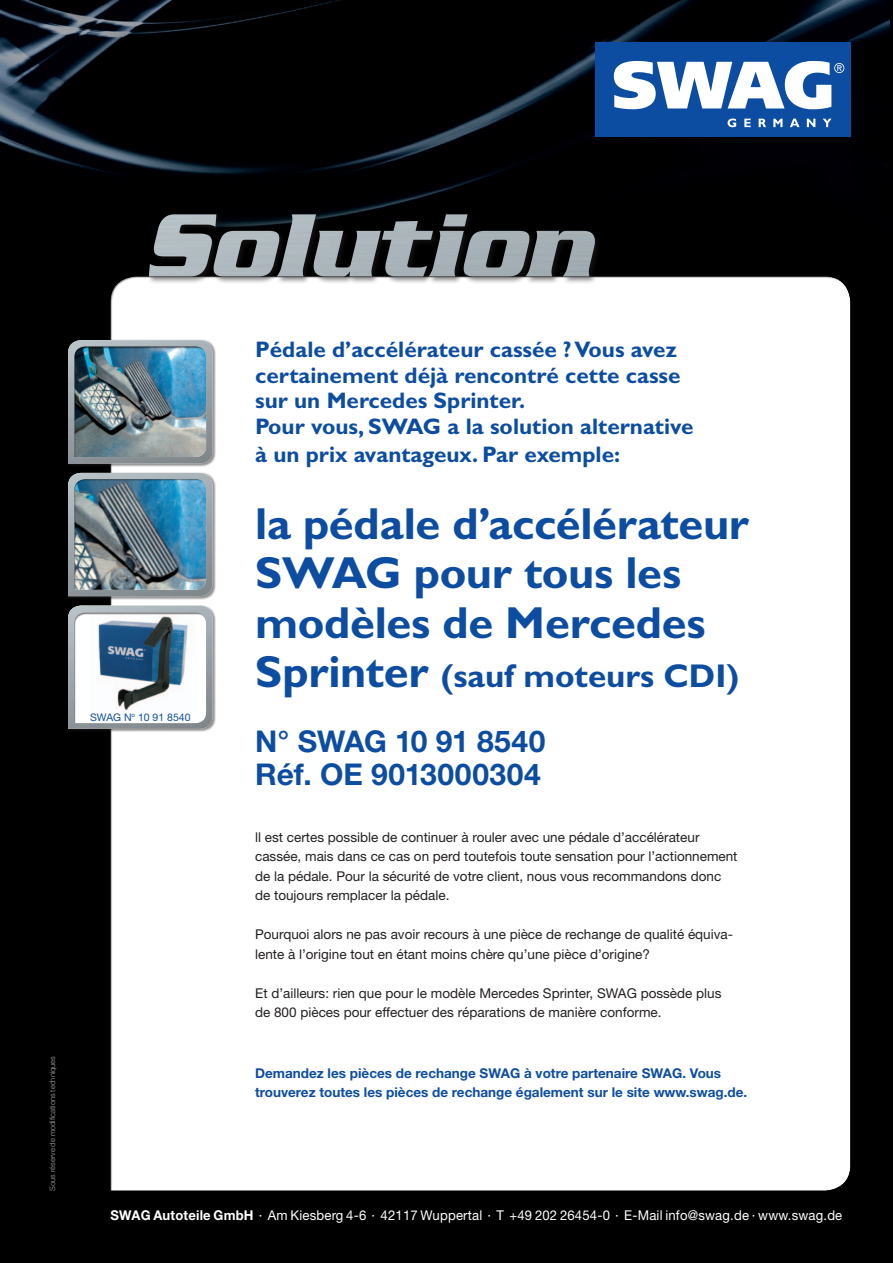
<style>
.page{position:relative;width:893px;height:1263px;background:#000}
.page>*{position:absolute;margin:0;border:0;box-sizing:border-box;transform-origin:0 0}
.t1{font:700 45px/49.5px "Gill Sans";letter-spacing:-.005em;color:#0d4da1}
.t2{font:700 33px "Gill Sans";color:#0d4da1}
.t3{font:700 30px/33px "Helvetica Neue LT";letter-spacing:.01em;color:#0d4da1}
.t4{font:700 22.5px/25.5px "Gill Sans";color:#0d4da1}
.t5{font:13.5px/19.5px "Helvetica Neue LT";color:#231f20}
.t6{font:700 13.5px/19.5px "Helvetica Neue LT";color:#0d4da1}
.t7{font:13.5px "Helvetica Neue LT";letter-spacing:.015em;color:#fff}
.t8{font:10.5px "Helvetica Neue LT";color:#0d4da1}
.t9{font:300 7.5px "Helvetica Neue LT";color:#a8a9ad}
.s1{font-size:45px}
.s2{font-weight:700}
</style>
<div class="page">
<img style="left:0;top:0;width:890px;height:213px">
<div style="left:595px;top:43px;width:255px;height:94px;background:#0d4da1"></div>
<svg style="left:614px;top:61px;width:230px;height:48px"></svg>
<svg style="left:728px;top:119px;width:8px;height:8px"></svg>
<svg style="left:744px;top:119px;width:7px;height:8px"></svg>
<svg style="left:759px;top:119px;width:7px;height:8px"></svg>
<svg style="left:773px;top:119px;width:9px;height:8px"></svg>
<svg style="left:790px;top:119px;width:9px;height:8px"></svg>
<svg style="left:807px;top:119px;width:8px;height:8px"></svg>
<svg style="left:823px;top:119px;width:8px;height:8px"></svg>
<div style="left:109px;top:267px;width:743px;height:924px;background:#fff"></div>
<div style="left:148px;top:213px;width:454px;height:71px;background:#231f20;opacity:.5"></div>
<img style="left:149px;top:214px;width:446px;height:62px">
<div style="left:68px;top:472px;width:148px;height:128px;background:#231f20;opacity:.5"></div>
<svg style="left:68px;top:473px;width:145px;height:123px;background:#99a2a6"></svg>
<div style="left:73px;top:477px;width:133px;height:114px;background:#231f20;opacity:.75"></div>
<div style="left:68px;top:605px;width:148px;height:127px;background:#231f20;opacity:.5"></div>
<svg style="left:68px;top:605px;width:145px;height:124px;background:#9ca4a8"></svg>
<div style="left:73px;top:610px;width:133px;height:114px;background:#231f20;opacity:.75"></div>
<div style="left:68px;top:340px;width:148px;height:127px;background:#231f20;opacity:.5"></div>
<svg style="left:68px;top:340px;width:145px;height:123px;background:#99a2a6"></svg>
<div style="left:73px;top:344px;width:133px;height:114px;background:#231f20;opacity:.75"></div>
<p class="t9" style="left:48px;top:1191px;width:136px;rotate:-90deg">Sous réserve de modifications techniques</p>
<p class="t8" style="left:90px;top:711px;width:102px">SWAG N<sup>o</sup> 10 91 8540</p>
<h3 class="t4" style="left:255px;top:337px;width:440px">Pédale d’accélérateur cassée ? Vous avez certainement déjà rencontré cette casse sur un Mercedes Sprinter.<br>Pour vous, SWAG a la solution alternative</h3>
<h3 class="t4" style="left:255px;top:442px;width:367px">à un prix avantageux. Par exemple:</h3>
<h1 class="t1" style="left:255px;top:499px;width:495px">la pédale d’accélérateur<br>SWAG pour tous les modèles de Mercedes</h1>
<h2 class="t2" style="left:255px;top:657px;width:485px"><span class="s1">Sprinter</span> (sauf moteurs CDI)</h2>
<h3 class="t3" style="left:255px;top:724px;width:292px">N° SWAG 10 91 8540<br>Réf. OE 9013000304</h3>
<p class="t5" style="left:255px;top:827px;width:484px">ll est certes possible de continuer à rouler avec une pédale d’accélérateur cassée, mais dans ce cas on perd toutefois toute sensation pour l’actionnement de la pédale. Pour la sécurité de votre client, nous vous recommandons donc de toujours remplacer la pédale.</p>
<p class="t5" style="left:255px;top:924px;width:479px">Pourquoi alors ne pas avoir recours à une pièce de rechange de qualité équiva&shy;lente à l’origine tout en étant moins chère qu’une pièce d’origine?</p>
<p class="t5" style="left:255px;top:983px;width:468px">Et d’ailleurs: rien que pour le modèle Mercedes Sprinter, SWAG possède plus de 800 pièces pour effectuer des réparations de manière conforme.</p>
<p class="t6" style="left:255px;top:1063px;width:494px">Demandez les pièces de rechange SWAG à votre partenaire SWAG. Vous trouverez toutes les pièces de rechange également sur le site www.swag.de.</p>
<p class="t7" style="left:111px;top:1207px;width:733px"><span class="s2">SWAG Autoteile GmbH</span> · Am Kiesberg 4-6 · 42117 Wuppertal · T +49 202 26454-0 · E-Mail info@swag.de · www.swag.de</p>
</div>
